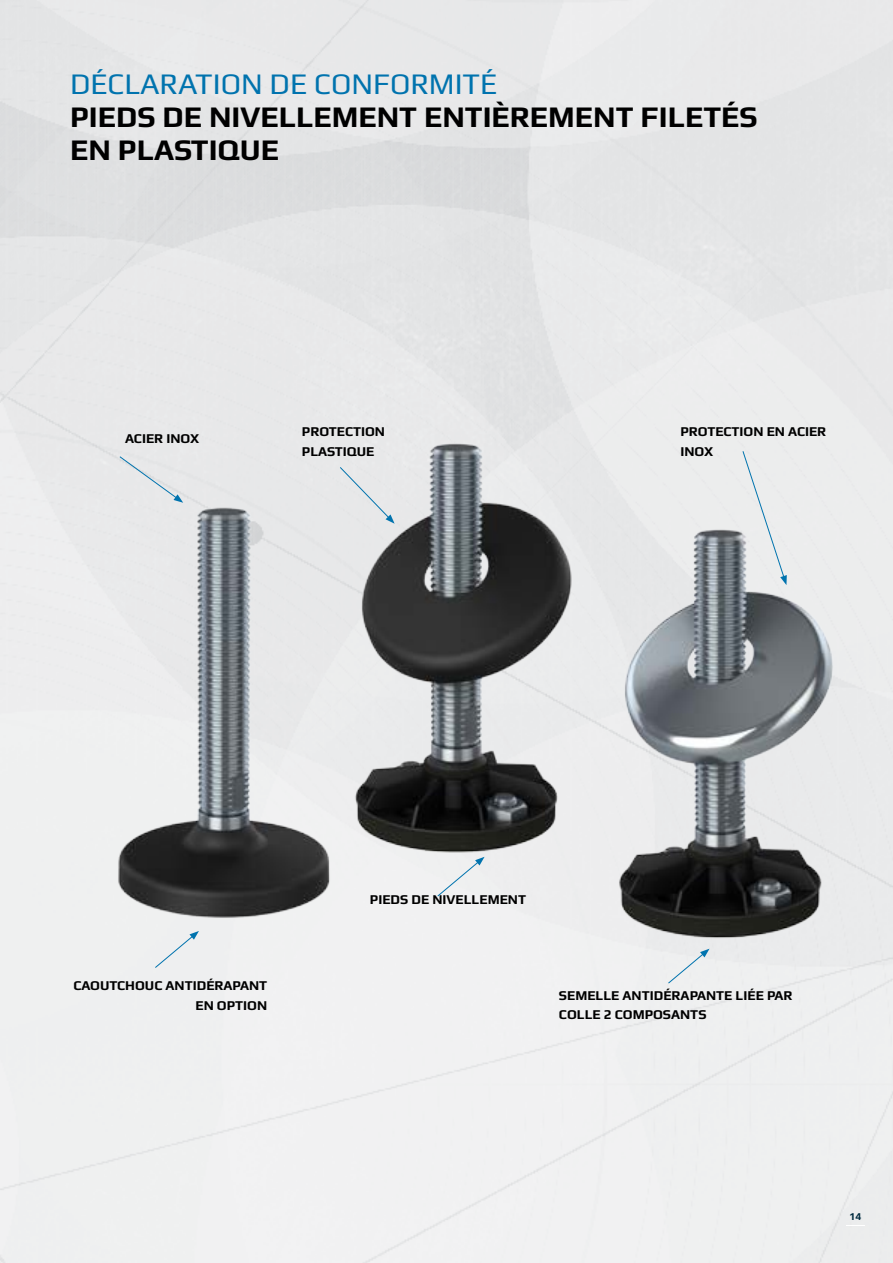
<style>
.page{position:relative;width:893px;height:1263px;background:#fff}
.page>*{position:absolute;margin:0;border:0;box-sizing:border-box;transform-origin:0 0}
.t1{font:700 30px/33px "Play";color:#000}
.t2{font:30px "Play";color:#0073ae}
.t3{font:700 13.5px/19.5px "Play";color:#000}
.t4{font:700 10.5px "Play";color:#002b3f}
</style>
<div class="page">
<img style="left:235px;top:389px;width:368px;height:572px">
<img style="left:102px;top:499px;width:318px;height:438px">
<img style="left:601px;top:475px;width:292px;height:572px">
<svg style="left:667px;top:949px;width:42px;height:35px"></svg>
<div style="left:339px;top:466px;width:56px;height:58px;background:#e7e8e9"></div>
<svg style="left:154px;top:931px;width:45px;height:37px;background:#e2e9ec"></svg>
<svg style="left:119px;top:456px;width:64px;height:47px;background:#dfe3e6"></svg>
<svg style="left:742px;top:450px;width:45px;height:135px;background:#e3e7e9"></svg>
<svg style="left:437px;top:857px;width:48px;height:40px"></svg>
<h1 class="t2" style="left:70px;top:66px;width:429px">DÉCLARATION DE CONFORMITÉ</h1>
<h1 class="t1" style="left:70px;top:100px;width:689px">PIEDS DE NIVELLEMENT ENTIÈREMENT FILETÉS<br>EN PLASTIQUE</h1>
<p class="t3" style="left:302px;top:422px;width:85px">PROTECTION<br>PLASTIQUE</p>
<p class="t3" style="left:125px;top:428px;width:76px">ACIER INOX</p>
<p class="t3" style="left:680px;top:422px;width:147px">PROTECTION EN ACIER<br>INOX</p>
<p class="t3" style="left:73px;top:975px;width:195px;text-align:right">CAOUTCHOUC ANTIDÉRAPANT<br>EN OPTION</p>
<p class="t3" style="left:370px;top:890px;width:158px">PIEDS DE NIVELLEMENT</p>
<p class="t3" style="left:559px;top:985px;width:235px">SEMELLE ANTIDÉRAPANTE LIÉE PAR<br>COLLE 2 COMPOSANTS</p>
<p class="t4" style="left:849px;top:1211px;width:14px">14</p>
</div>
